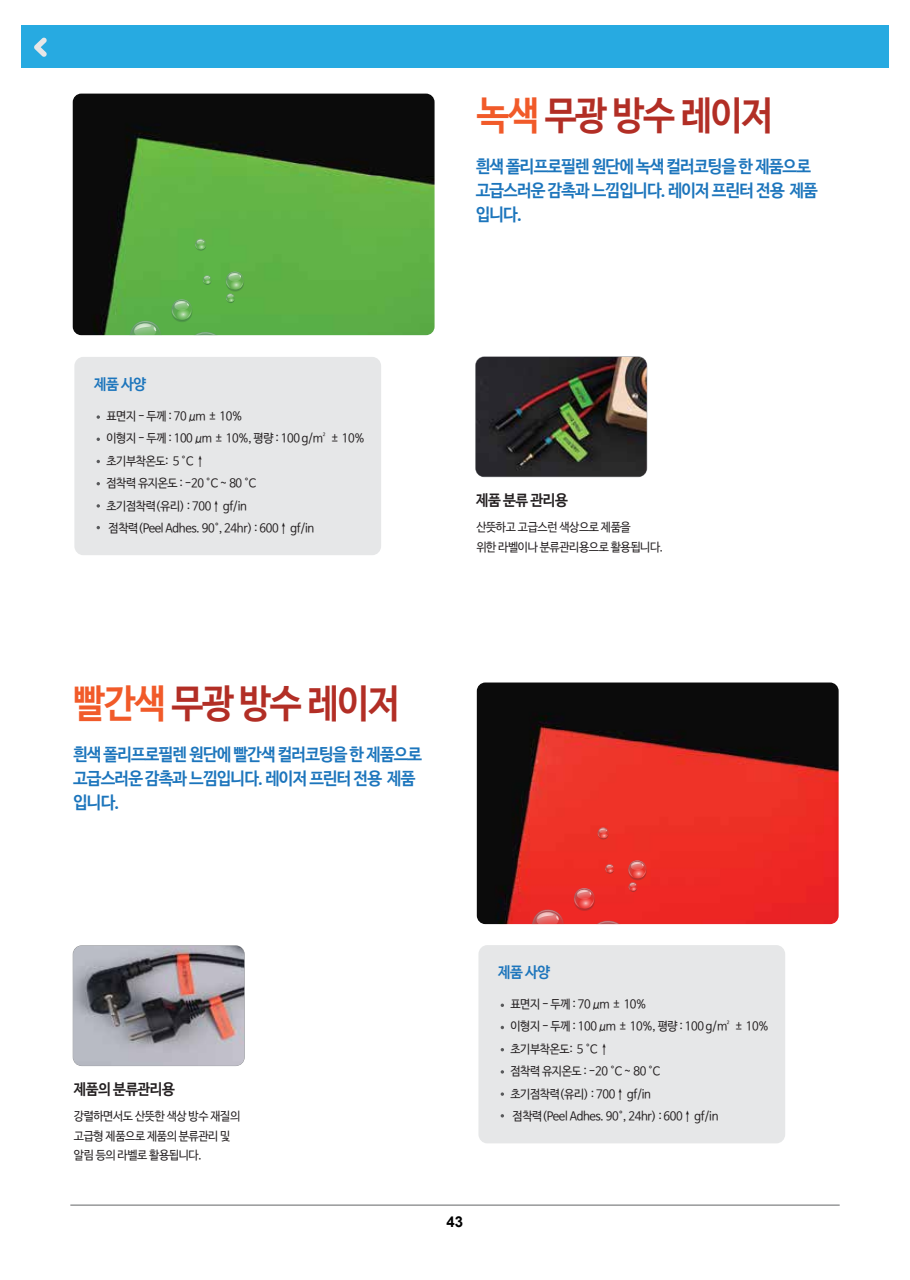
<style>
.page{position:relative;width:910px;height:1280px;background:#fff}
.page>*{position:absolute;margin:0;border:0;box-sizing:border-box;transform-origin:0 0}
.t1{font:39px "Nanum Barun Gothic OTF Bold";letter-spacing:-.04em;color:#b22e25;scale:.92 1}
.t2{font:17.25px/24px "Nanum Barun Gothic OTF Bold";letter-spacing:-.05em;color:#1c75bc;scale:.95 1}
.t3{font:15px "Nanum Barun Gothic OTF Bold";letter-spacing:-.03em;color:#231f20;scale:.95 1}
.t4{font:15px "Nanum Barun Gothic OTF Bold";letter-spacing:-.03em;color:#1c75bc;scale:.95 1}
.t5{font:700 15px "Arial";color:#000}
.t6{font:12px/22.5px "Nanum Barun Gothic OTF";letter-spacing:-.03em;color:#231f20;scale:.95 1}
.s1{color:#f15a29}
</style>
<div class="page">
<div style="left:74px;top:357px;width:307px;height:198px;background:#e6e7e8;border-radius:9px"></div>
<svg style="left:97px;top:415px;width:3px;height:4px"></svg>
<svg style="left:97px;top:504px;width:3px;height:4px"></svg>
<div style="left:478px;top:945px;width:307px;height:198px;background:#e6e7e8;border-radius:9px"></div>
<svg style="left:501px;top:1092px;width:3px;height:4px"></svg>
<img style="left:73px;top:94px;width:362px;height:241px">
<svg style="left:129px;top:321px;width:33px;height:14px"></svg>
<svg style="left:226px;top:271px;width:18px;height:32px"></svg>
<svg style="left:203px;top:275px;width:9px;height:10px"></svg>
<svg style="left:186px;top:332px;width:39px;height:4px"></svg>
<svg style="left:195px;top:239px;width:11px;height:12px"></svg>
<svg style="left:197px;top:243px;width:8px;height:7px"></svg>
<svg style="left:171px;top:299px;width:21px;height:23px"></svg>
<svg style="left:175px;top:307px;width:16px;height:13px"></svg>
<img style="left:477px;top:682px;width:362px;height:242px">
<svg style="left:532px;top:909px;width:32px;height:15px"></svg>
<svg style="left:628px;top:860px;width:19px;height:32px"></svg>
<svg style="left:605px;top:864px;width:9px;height:10px"></svg>
<svg style="left:588px;top:921px;width:40px;height:4px"></svg>
<svg style="left:598px;top:827px;width:11px;height:13px"></svg>
<svg style="left:600px;top:832px;width:8px;height:7px"></svg>
<svg style="left:574px;top:888px;width:21px;height:23px"></svg>
<svg style="left:578px;top:896px;width:15px;height:13px"></svg>
<img style="left:476px;top:357px;width:171px;height:120px">
<img style="left:73px;top:946px;width:171px;height:120px">
<hr style="left:70px;top:1205px;width:770px;height:1px;background:#636466">
<div style="left:21px;top:26px;width:868px;height:42px;background:#27aae1"></div>
<svg style="left:34px;top:38px;width:13px;height:19px"></svg>
<h1 class="t1" style="left:477px;top:95px;width:324px"><span class="s1">녹색</span> 무광 방수 레이저</h1>
<h2 class="t2" style="left:476px;top:155px;width:362px">흰색 폴리프로필렌 원단에 녹색 컬러코팅을 한 제품으로 고급스러운 감촉과 느낌입니다. 레이저 프린터 전용 제품 입니다.</h2>
<p class="t4" style="left:94px;top:376px;width:57px">제품 사양</p>
<p class="t6" style="left:106px;top:405px;width:273px">표면지 - 두께 : 70 μm ± 10%<br>이형지 - 두께 : 100 μm ± 10%, 평량 : 100 g/m² ± 10% 초기부착온도: 5 °C ↑<br>점착력 유지온도 : -20 °C ~ 80 °C<br>초기점착력(유리) : 700↑ gf/in<br>점착력(Peel Adhes. 90°, 24hr) : 600↑ gf/in</p>
<h1 class="t1" style="left:73px;top:683px;width:357px"><span class="s1">빨간색</span> 무광 방수 레이저</h1>
<h2 class="t2" style="left:73px;top:743px;width:369px">흰색 폴리프로필렌 원단에 빨간색 컬러코팅을 한 제품으로 고급스러운 감촉과 느낌입니다. 레이저 프린터 전용 제품 입니다.</h2>
<p class="t3" style="left:476px;top:492px;width:98px">제품 분류 관리용</p>
<p class="t6" style="left:476px;top:518px;width:198px;line-height:19.5px">산뜻하고 고급스런 색상으로 제품을<br>위한 라벨이나 분류관리용으로 활용됩니다.</p>
<p class="t3" style="left:73px;top:1081px;width:108px">제품의 분류관리용</p>
<p class="t6" style="left:74px;top:1107px;width:177px;line-height:19.5px">강렬하면서도 산뜻한 색상 방수 재질의 고급형 제품으로 제품의 분류관리 및 알림 등의 라벨로 활용됩니다.</p>
<p class="t4" style="left:498px;top:964px;width:57px">제품 사양</p>
<p class="t6" style="left:510px;top:993px;width:273px">표면지 - 두께 : 70 μm ± 10%<br>이형지 - 두께 : 100 μm ± 10%, 평량 : 100 g/m² ± 10% 초기부착온도: 5 °C ↑<br>점착력 유지온도 : -20 °C ~ 80 °C<br>초기점착력(유리) : 700↑ gf/in<br>점착력(Peel Adhes. 90°, 24hr) : 600↑ gf/in</p>
<p class="t5" style="left:447px;top:1211px;width:18px">43</p>
</div>
